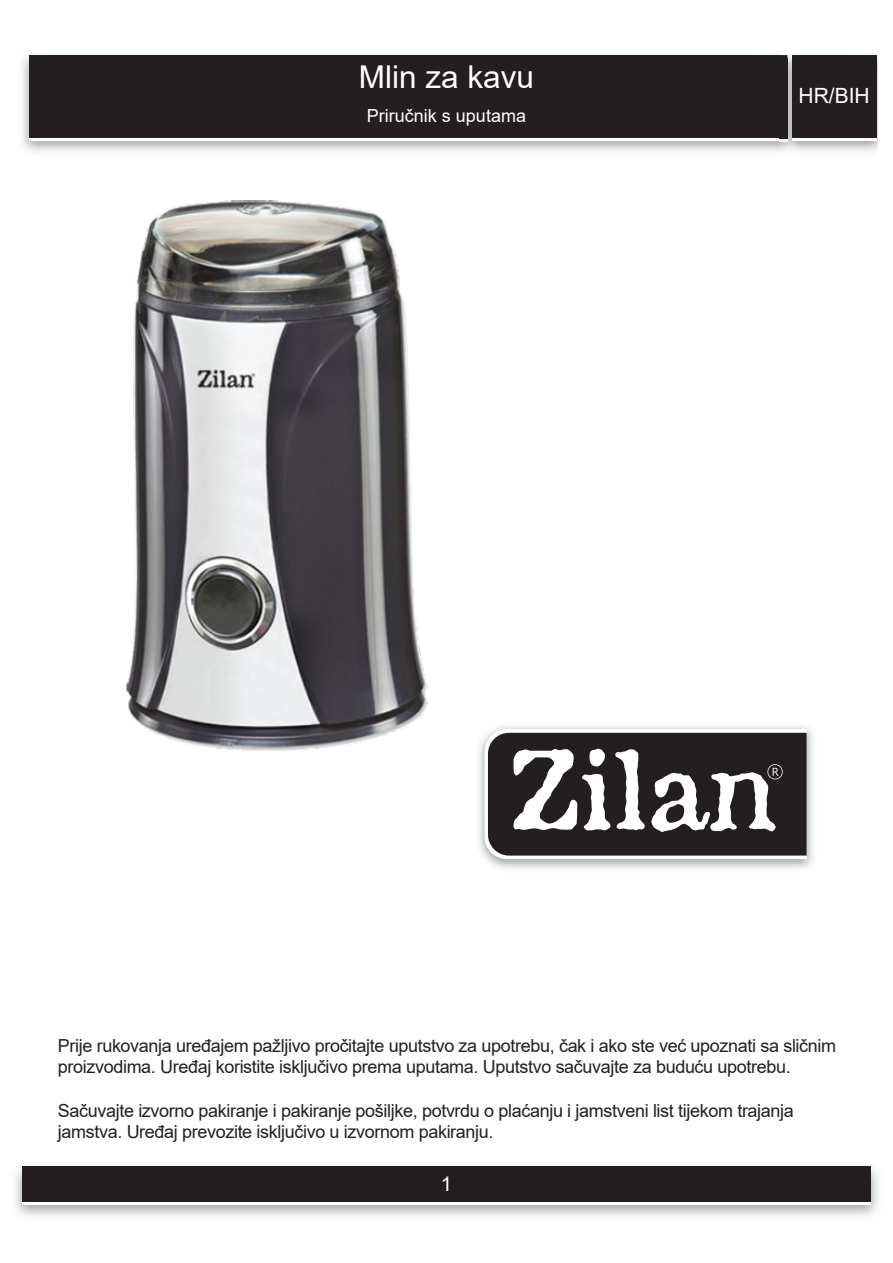
<style>
.page{position:relative;width:893px;height:1263px;background:#fff}
.page>*{position:absolute;margin:0;border:0;box-sizing:border-box;transform-origin:0 0}
.t1{font:31.5px "Arial";color:#fff}
.t2{font:21px "Arial";color:#fff}
.t3{font:20.25px "Arial";color:#fff}
.t4{font:18px/21.6px "Arial";letter-spacing:-.02em;color:#231f20}
.t5{font:18px "Arial";color:#fff}
</style>
<div class="page">
<img style="left:478px;top:726px;width:335px;height:143px">
<svg style="left:485px;top:729px;width:322px;height:130px"></svg>
<img style="left:15px;top:1166px;width:863px;height:50px">
<div style="left:23px;top:1170px;width:848px;height:35px;background:#fff"></div>
<div style="left:23px;top:1166px;width:848px;height:36px;background:#231f20"></div>
<div style="left:29px;top:55px;width:758px;height:83px;background:#231f20"></div>
<img style="left:779px;top:52px;width:21px;height:102px">
<svg style="left:779px;top:138px;width:8px;height:3px"></svg>
<img style="left:779px;top:55px;width:8px;height:3px">
<img style="left:779px;top:58px;width:8px;height:80px">
<div style="left:792px;top:58px;width:85px;height:83px;background:#fff"></div>
<div style="left:792px;top:55px;width:85px;height:83px;background:#231f20"></div>
<img style="left:126px;top:201px;width:301px;height:549px">
<h1 class="t1" style="left:359px;top:55px;width:177px">Mlin za kavu</h1>
<p class="t5" style="left:367px;top:104px;width:161px">Priručnik s uputama</p>
<p class="t2" style="left:798px;top:81px;width:73px">HR/BIH</p>
<p class="t4" style="left:58px;top:1034px;width:780px">Prije rukovanja uređajem pažljivo pročitajte uputstvo za upotrebu, čak i ako ste već upoznati sa sličnim proizvodima. Uređaj koristite isključivo prema uputama. Uputstvo sačuvajte za buduću upotrebu.</p>
<p class="t4" style="left:58px;top:1099px;width:737px">Sačuvajte izvorno pakiranje i pakiranje pošiljke, potvrdu o plaćanju i jamstveni list tijekom trajanja jamstva. Uređaj prevozite isključivo u izvornom pakiranju.</p>
<p class="t3" style="left:441px;top:1170px;width:13px">1</p>
</div>
